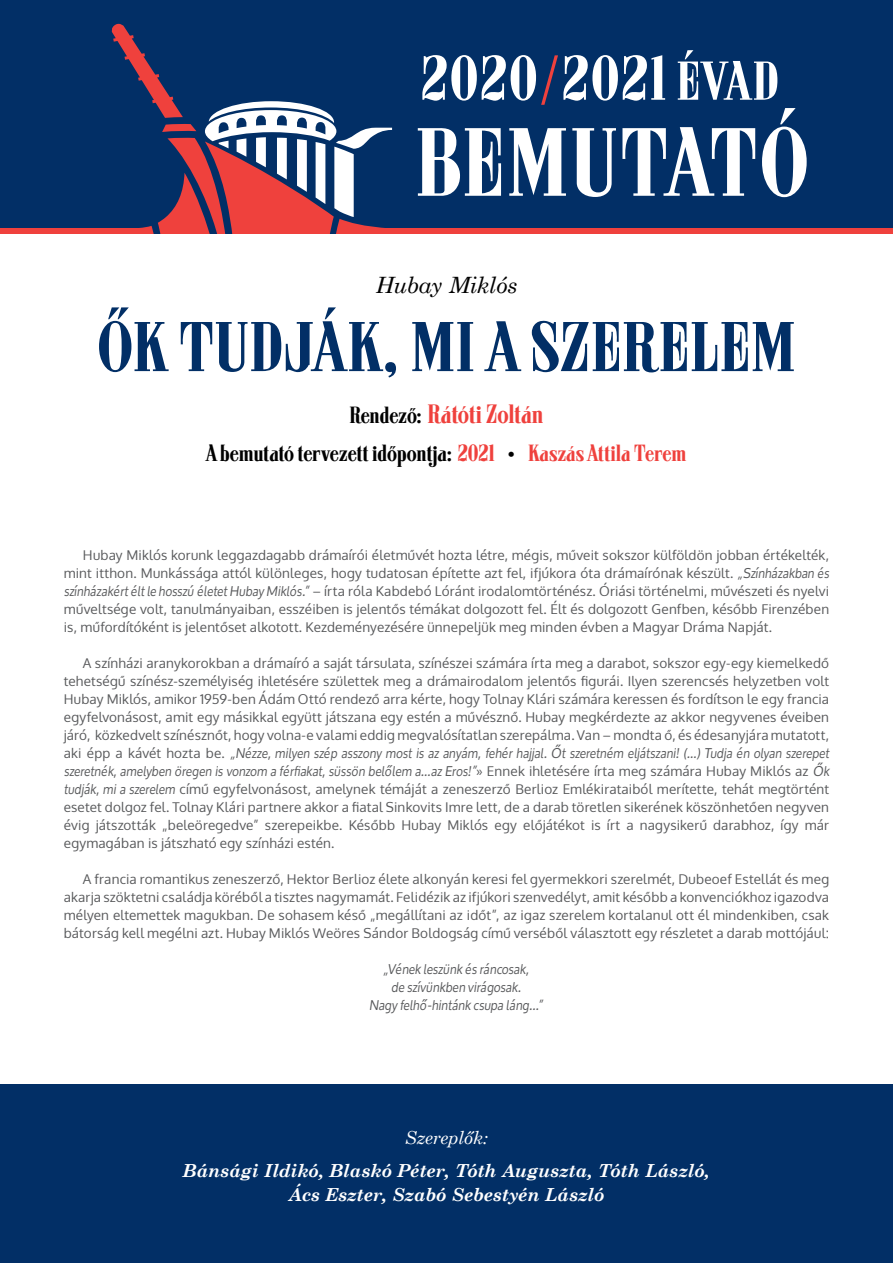
<style>
.page{position:relative;width:893px;height:1263px;background:#fff}
.page>*{position:absolute;margin:0;border:0;box-sizing:border-box;transform-origin:0 0}
.t1{font:93px "ARB08 Extreme Roman Leon";letter-spacing:.025em;color:#fff}
.t2{font:67.5px "ARB08 Extreme Roman Leon";letter-spacing:.01em;color:#022f66}
.t3{font:60px "ARB08 Extreme Roman Leon";letter-spacing:.03em;color:#fff}
.t4{font:25.5px "ARB08 Extreme Roman Leon";color:#ef413d}
.t5{font:22.5px "ARB08 Extreme Roman Leon";letter-spacing:-.005em;color:#000}
.t6{font:italic 22.5px "Century Schoolbook";letter-spacing:-.015em;color:#000}
.t7{font:italic 700 18px/24px "Century Schoolbook";letter-spacing:-.01em;color:#fff;text-align:center}
.t8{font:italic 18px "Century Schoolbook";letter-spacing:-.005em;color:#fff}
.t9{font:13.5px/18px "Oxygen";letter-spacing:.015em;color:#58595b;text-align:justify}
.t10{font:italic 13.5px/18px "Oxygen";letter-spacing:.005em;color:#58595b;text-align:center}
.s1{font-family:"Oxygen";font-weight:300;color:#ef413d}
.s2{font-size:52.5px}
.s3{font-size:22.5px;color:#000}
.s4{color:#ef413d}
.s5{font-style:italic}
</style>
<div class="page">
<div style="left:0;top:0;width:893px;height:234px;background:#022f66"></div>
<div style="left:0;top:1084px;width:893px;height:179px;background:#022f66"></div>
<div style="left:0;top:229px;width:149px;height:12px;background:#ef413d"></div>
<svg style="left:110px;top:23px;width:282px;height:211px"></svg>
<div style="left:371px;top:229px;width:522px;height:12px;background:#ef413d"></div>
<div style="left:0;top:234px;width:893px;height:13px;background:#fff"></div>
<h3 class="t3" style="left:421px;top:43px;width:359px">2020<span class="s1">/</span>2021 <span class="s2">évad</span></h3>
<h1 class="t1" style="left:415px;top:108px;width:395px">bemutató</h1>
<h3 class="t6" style="left:376px;top:268px;width:143px">Hubay Miklós</h3>
<h2 class="t2" style="left:98px;top:307px;width:699px">Ők tudják, mi a szerelem</h2>
<h3 class="t4" style="left:349px;top:399px;width:196px"><span class="s3">Rendező:</span> Rátóti Zoltán</h3>
<h3 class="t5" style="left:207px;top:439px;width:481px">A bemutató tervezett időpontja: <span class="s4">2021</span> • <span class="s4">Kaszás Attila Terem</span></h3>
<p class="t9" style="left:64px;top:546px;width:767px;text-indent:19px">Hubay Miklós korunk leggazdagabb drámaírói életművét hozta létre, mégis, műveit sokszor külföldön jobban értékelték, mint itthon. Munkássága attól különleges, hogy tudatosan építette azt fel, ifjúkora óta drámaírónak készült. <span class="s5">„Színházakban és színházakért élt le hosszú életet Hubay Miklós.”</span> – írta róla Kabdebó Lóránt irodalomtörténész. Óriási történelmi, művészeti és nyelvi műveltsége volt, tanulmányaiban, esszéiben is jelentős témákat dolgozott fel. Élt és dolgozott Genfben, később Firenzében is, műfordítóként is jelentőset alkotott. Kezdeményezésére ünnepeljük meg minden évben a Magyar Dráma Napját.</p>
<p class="t9" style="left:64px;top:654px;width:767px;text-indent:19px">A színházi aranykorokban a drámaíró a saját társulata, színészei számára írta meg a darabot, sokszor egy-egy kiemelkedő tehetségű színész-személyiség ihletésére születtek meg a drámairodalom jelentős figurái. Ilyen szerencsés helyzetben volt Hubay Miklós, amikor 1959-ben Ádám Ottó rendező arra kérte, hogy Tolnay Klári számára keressen és fordítson le egy francia egyfelvonásost, amit egy másikkal együtt játszana egy estén a művésznő. Hubay megkérdezte az akkor negyvenes éveiben járó, közkedvelt színésznőt, hogy volna-e valami eddig megvalósítatlan szerepálma. Van – mondta ő, és édesanyjára mutatott, aki épp a kávét hozta be. <span class="s5">„Nézze, milyen szép asszony most is az anyám, fehér hajjal. Őt szeretném eljátszani! (…) Tudja én olyan szerepet szeretnék, amelyben öregen is vonzom a férfiakat, süssön belőlem a…az Eros!”</span>» Ennek ihletésére írta meg számára Hubay Miklós az <span class="s5">Ők tudják, mi a szerelem</span> című egyfelvonásost, amelynek témáját a zeneszerző Berlioz Emlékirataiból merítette, tehát megtörtént esetet dolgoz fel. Tolnay Klári partnere akkor a fiatal Sinkovits Imre lett, de a darab töretlen sikerének köszönhetően negyven évig játszották „beleöregedve” szerepeikbe. Később Hubay Miklós egy előjátékot is írt a nagysikerű darabhoz, így már egymagában is játszható egy színházi estén.</p>
<p class="t9" style="left:64px;top:870px;width:767px;text-indent:19px">A francia romantikus zeneszerző, Hektor Berlioz élete alkonyán keresi fel gyermekkori szerelmét, Dubeoef Estellát és meg akarja szöktetni családja köréből a tisztes nagymamát. Felidézik az ifjúkori szenvedélyt, amit később a konvenciókhoz igazodva mélyen eltemettek magukban. De sohasem késő „megállítani az időt”, az igaz szerelem kortalanul ott él mindenkiben, csak bátorság kell megélni azt. Hubay Miklós Weöres Sándor Boldogság című verséből választott egy részletet a darab mottójául:</p>
<p class="t10" style="left:369px;top:959px;width:175px">„Vének leszünk és ráncosak,<br>de szívünkben virágosak.<br>Nagy felhő-hintánk csupa láng…”</p>
<h3 class="t8" style="left:405px;top:1124px;width:85px">Szereplők:</h3>
<h3 class="t7" style="left:183px;top:1157px;width:528px">Bánsági Ildikó, Blaskó Péter, Tóth Auguszta, Tóth László,<br>Ács Eszter, Szabó Sebestyén László</h3>
</div>
